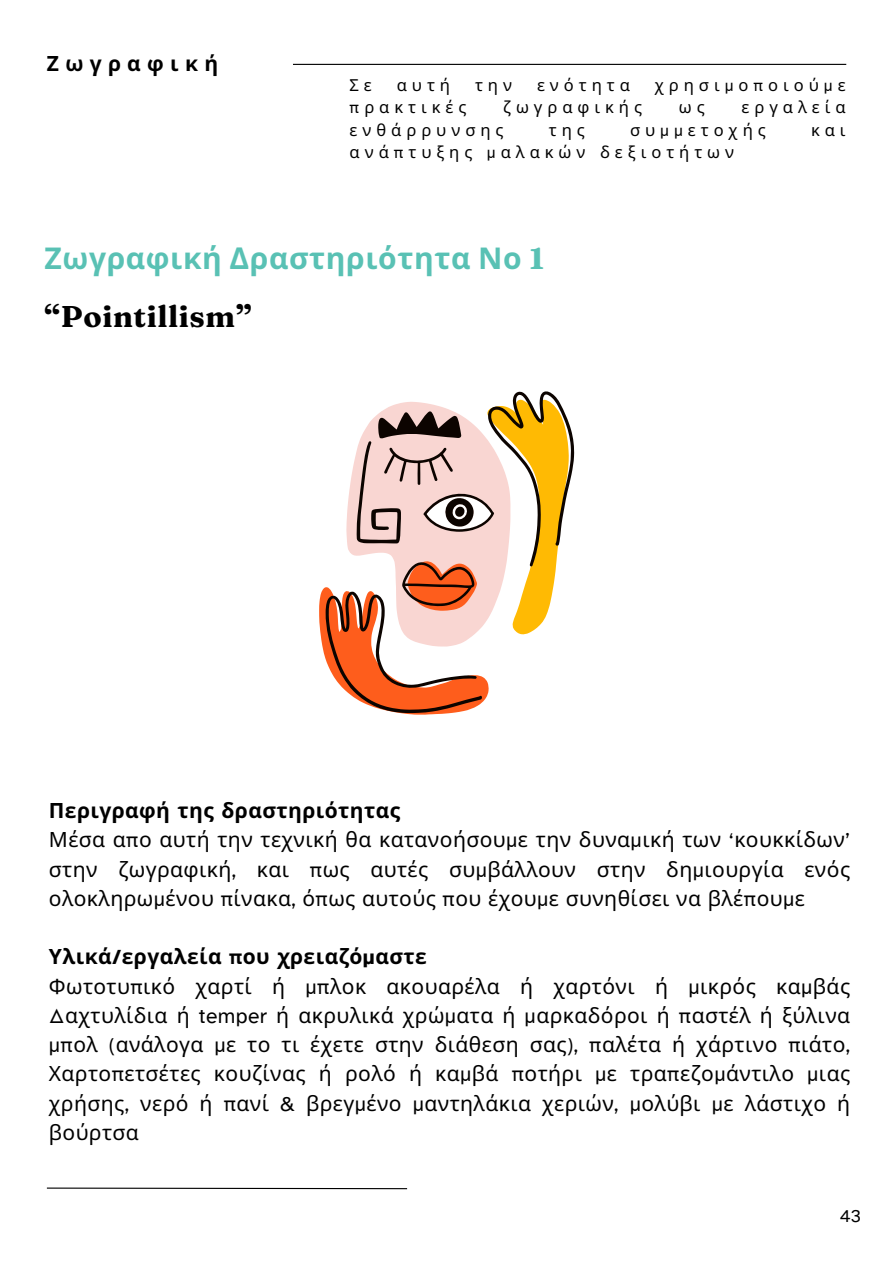
<style>
.page{position:relative;width:894px;height:1264px;background:#fff}
.page>*{position:absolute;margin:0;border:0;box-sizing:border-box;transform-origin:0 0}
.t1{font:700 30px "Noto Sans";letter-spacing:.02em;color:#59c1b4}
.t2{font:700 30px "Fraunces 9 pt";letter-spacing:.02em;color:#000}
.t3{font:21px/29.2px "Noto Sans";letter-spacing:.02em;color:#000}
.t4{font:700 21px "Noto Sans";letter-spacing:.3em;color:#000}
.t5{font:18px "Atkinson Hyperlegible";color:#000}
.t6{font:16.5px "Noto Sans";letter-spacing:.3em;color:#000}
.s1{font-family:"Atkinson Hyperlegible"}
.s2{font-family:"Fraunces 9 pt"}
.s3{font-weight:700}
.s4{font-family:"Atkinson Hyperlegible";font-weight:700}
</style>
<div class="page">
<hr style="left:293px;top:64px;width:553px;height:1px;background:#000">
<svg style="left:46px;top:1187px;width:362px;height:2px"></svg>
<svg style="left:319px;top:587px;width:132px;height:127px"></svg>
<svg style="left:325px;top:391px;width:249px;height:322px"></svg>
<h2 class="t4" style="left:47px;top:48px;width:173px">Ζωγραφική</h2>
<h3 class="t6" style="left:349px;top:73px;width:24px">Σ ε</h3>
<h3 class="t6" style="left:397px;top:73px;width:55px">αυτή</h3>
<h3 class="t6" style="left:475px;top:73px;width:39px">την</h3>
<h3 class="t6" style="left:537px;top:73px;width:94px">ενότητα</h3>
<h3 class="t6" style="left:654px;top:73px;width:192px">χρησι<span class="s1">μ</span>ο<span class="s1">π</span>οιού<span class="s1">μ</span>ε</h3>
<h3 class="t6" style="left:349px;top:96px;width:118px"><span class="s1">π</span>ρακτικές</h3>
<h3 class="t6" style="left:503px;top:96px;width:140px">ζωγραφικής</h3>
<h3 class="t6" style="left:678px;top:96px;width:27px">ω ς</h3>
<h3 class="t6" style="left:741px;top:96px;width:106px">εργαλεία</h3>
<h3 class="t6" style="left:349px;top:118px;width:155px">ενθάρρυνσης</h3>
<h3 class="t6" style="left:548px;top:118px;width:37px">της</h3>
<h3 class="t6" style="left:630px;top:118px;width:137px">συ<span class="s1">μμ</span>ετοχής</h3>
<h3 class="t6" style="left:810px;top:118px;width:36px">και</h3>
<h3 class="t6" style="left:349px;top:141px;width:386px">ανά<span class="s1">π</span>τυξης <span class="s1">μ</span>αλακών δεξιοτήτων</h3>
<p class="t1" style="left:45px;top:236px;width:501px">Ζωγραφική Δραστηριότητα Νο <span class="s2">1</span></p>
<h3 class="t2" style="left:45px;top:298px;width:208px">“Pointillism”</h3>
<p class="t3" style="left:49px;top:795px;width:802px"><span class="s3">Περιγραφή της δραστηριότητας<br></span>Μέσα α<span class="s1">π</span>ο αυτή την τεχνική θα κατανοήσου<span class="s1">μ</span>ε την δυνα<span class="s1">μ</span>ική των <span class="s1">‘</span>κουκκίδων<span class="s1">’ </span>στην ζωγραφική<span class="s1">,</span> και <span class="s1">π</span>ως αυτές συ<span class="s1">μ</span>βάλλουν στην δη<span class="s1">μ</span>ιουργία ενός ολοκληρω<span class="s1">μ</span>ένου <span class="s1">π</span>ίνακα<span class="s1">,</span> ό<span class="s1">π</span>ως αυτούς <span class="s1">π</span>ου έχου<span class="s1">μ</span>ε συνηθίσει να βλέ<span class="s1">π</span>ου<span class="s1">μ</span>ε</p>
<h1 class="t3" style="left:49px;top:941px;width:802px"><span class="s3">Υλικά</span><span class="s4">/</span><span class="s3">εργαλεία</span> <span class="s4">π</span><span class="s3">ου χρειαζό</span><span class="s4">μ</span><span class="s3">αστε<br></span>Φωτοτυ<span class="s1">π</span>ικό χαρτί ή <span class="s1">μπ</span>λοκ ακουαρέλα ή χαρτόνι ή <span class="s1">μ</span>ικρός κα<span class="s1">μ</span>βάς <span class="s1">Δ</span>αχτυλίδια ή <span class="s1">temper</span> ή ακρυλικά χρώ<span class="s1">μ</span>ατα ή <span class="s1">μ</span>αρκαδόροι ή <span class="s1">π</span>αστέλ ή ξύλινα <span class="s1">μπ</span>ολ <span class="s1">(</span>ανάλογα <span class="s1">μ</span>ε το τι έχετε στην διάθεση σας<span class="s1">), π</span>αλέτα ή χάρτινο <span class="s1">π</span>ιάτο<span class="s1">, </span>Χαρτο<span class="s1">π</span>ετσέτες κουζίνας ή ρολό ή κα<span class="s1">μ</span>βά <span class="s1">π</span>οτήρι <span class="s1">μ</span>ε τρα<span class="s1">π</span>εζο<span class="s1">μ</span>άντιλο <span class="s1">μ</span>ιας χρήσης<span class="s1">,</span> νερό ή <span class="s1">π</span>ανί <span class="s1">&amp;</span> βρεγ<span class="s1">μ</span>ένο <span class="s1">μ</span>αντηλάκια χεριών<span class="s1">, μ</span>ολύβι <span class="s1">μ</span>ε λάστιχο ή</h1>
<h1 class="t3" style="left:49px;top:1117px;width:91px">βούρτσα</h1>
<p class="t5" style="left:839px;top:1204px;width:23px">43</p>
</div>
